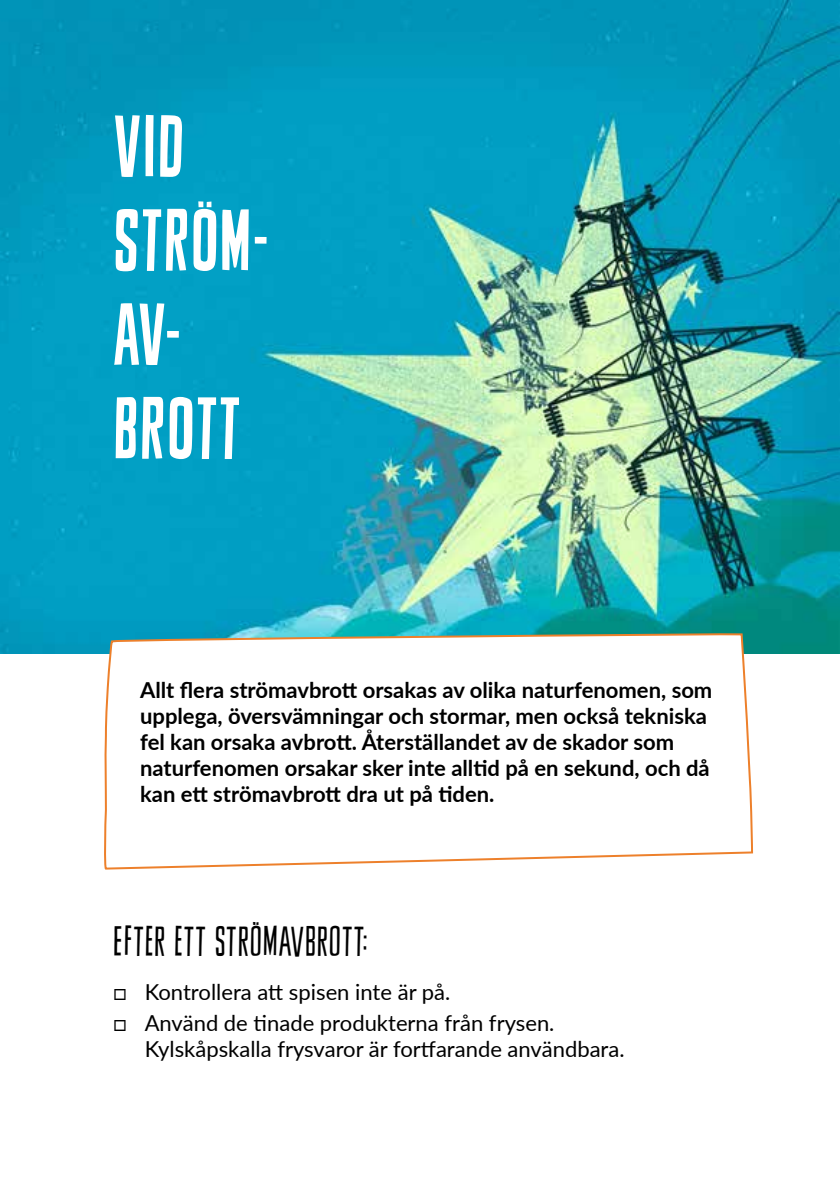
<style>
.page{position:relative;width:840px;height:1191px;background:#fff}
.page>*{position:absolute;margin:0;border:0;box-sizing:border-box;transform-origin:0 0}
.t1{font:80px/94px "Sheldon";letter-spacing:.03em;color:#fff}
.t2{font:40px "Sheldon Feather";letter-spacing:.03em;color:#000}
.t3{font:700 22px/26px "Lato";color:#000}
.t4{font:22px/26px "Lato";color:#000}
</style>
<div class="page">
<img style="left:0;top:0;width:839px;height:653px">
<svg style="left:104px;top:632px;width:649px;height:237px"></svg>
<h1 class="t1" style="left:113px;top:99px;width:156px">VID<br>STRÖM-<br>AV-<br>BROTT</h1>
<p class="t3" style="left:140px;top:676px;width:573px">Allt flera strömavbrott orsakas av olika naturfenomen, som upplega, översvämningar och stormar, men också tekniska fel kan orsaka avbrott. Återställandet av de skador som naturfenomen orsakar sker inte alltid på en sekund, och då kan ett strömavbrott dra ut på tiden.</p>
<h2 class="t2" style="left:113px;top:920px;width:255px">EFTER ETT STRÖMAVBROTT:</h2>
<p class="t4" style="left:113px;top:977px;width:338px">□ Kontrollera att spisen inte är på.</p>
<p class="t4" style="left:145px;top:1009px;width:481px;text-indent:-31px">□ Använd de tinade produkterna från frysen.<br>Kylskåpskalla frysvaror är fortfarande användbara.</p>
</div>
